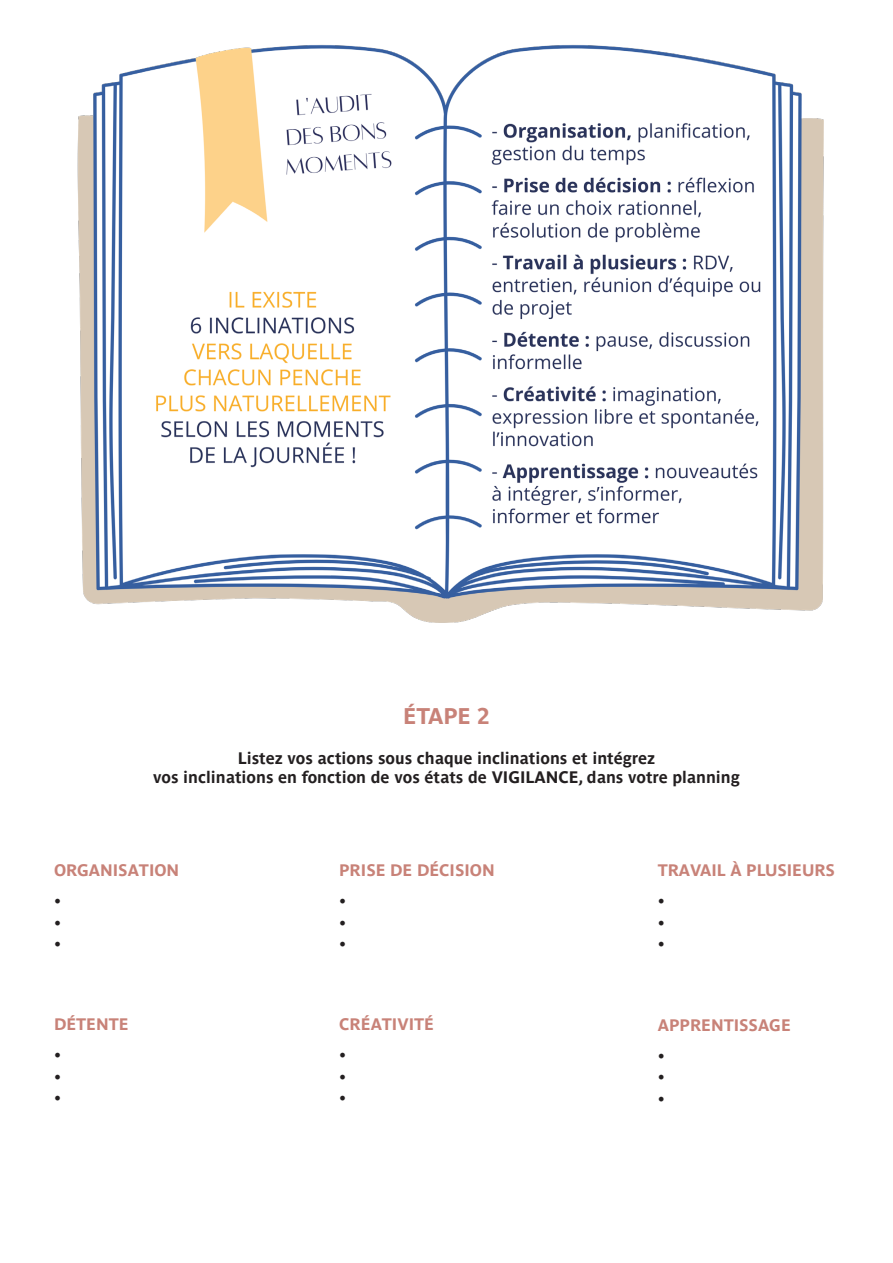
<style>
.page{position:relative;width:893px;height:1263px;background:#fff}
.page>*{position:absolute;margin:0;border:0;box-sizing:border-box;transform-origin:0 0}
.t1{font:700 22.5px "Parisine Std";color:#c88278}
.t2{font:18px "Minion Pro";color:#231f20}
.t3{font:700 16.5px "Parisine Std";color:#231f20}
.t4{font:700 16.5px "Parisine Std";color:#c88278}
</style>
<div class="page">
<img style="left:77px;top:45px;width:747px;height:578px">
<p class="t1" style="left:403px;top:703px;width:88px">ÉTAPE 2</p>
<p class="t3" style="left:238px;top:748px;width:419px">Listez vos actions sous chaque inclinations et intégrez</p>
<p class="t3" style="left:153px;top:768px;width:588px">vos inclinations en fonction de vos états de VIGILANCE, dans votre planning</p>
<p class="t4" style="left:54px;top:860px;width:127px">ORGANISATION</p>
<p class="t2" style="left:54px;top:887px;width:9px">•</p>
<p class="t2" style="left:54px;top:909px;width:9px">•</p>
<p class="t2" style="left:54px;top:930px;width:9px">•</p>
<p class="t4" style="left:54px;top:1015px;width:76px">DÉTENTE</p>
<p class="t2" style="left:54px;top:1041px;width:9px">•</p>
<p class="t2" style="left:54px;top:1063px;width:9px">•</p>
<p class="t2" style="left:54px;top:1084px;width:9px">•</p>
<p class="t4" style="left:339px;top:860px;width:157px">PRISE DE DÉCISION</p>
<p class="t2" style="left:339px;top:887px;width:9px">•</p>
<p class="t2" style="left:339px;top:909px;width:9px">•</p>
<p class="t2" style="left:339px;top:930px;width:9px">•</p>
<p class="t4" style="left:339px;top:1015px;width:96px">CRÉATIVITÉ</p>
<p class="t2" style="left:339px;top:1041px;width:9px">•</p>
<p class="t2" style="left:339px;top:1063px;width:9px">•</p>
<p class="t2" style="left:339px;top:1084px;width:9px">•</p>
<p class="t4" style="left:658px;top:860px;width:179px">TRAVAIL À PLUSIEURS</p>
<p class="t2" style="left:658px;top:887px;width:9px">•</p>
<p class="t2" style="left:658px;top:909px;width:9px">•</p>
<p class="t2" style="left:658px;top:930px;width:9px">•</p>
<p class="t4" style="left:658px;top:1015px;width:134px">APPRENTISSAGE</p>
<p class="t2" style="left:658px;top:1042px;width:9px">•</p>
<p class="t2" style="left:658px;top:1063px;width:9px">•</p>
<p class="t2" style="left:658px;top:1085px;width:9px">•</p>
</div>
